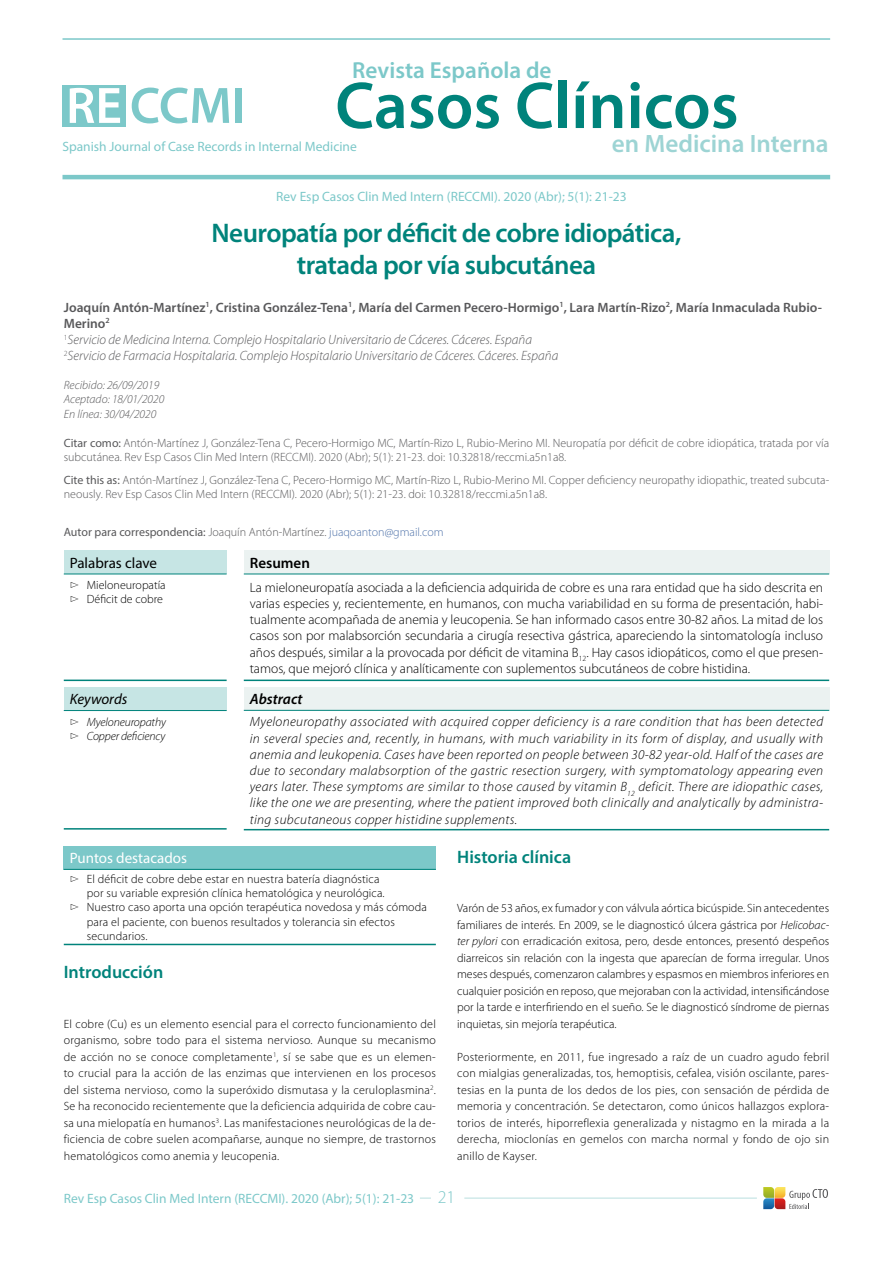
<style>
.page{position:relative;width:893px;height:1263px;background:#fff}
.page>*{position:absolute;margin:0;border:0;box-sizing:border-box;transform-origin:0 0}
.t1{font:600 66.75px "Myriad Pro";color:#00837b}
.t2{font:600 27px/32.4px "Myriad Pro";letter-spacing:-.02em;color:#00837b;text-align:center}
.t3{font:600 25.2px "Myriad Pro";color:#9dd4d4}
.t4{font:600 23.25px "Myriad Pro";color:#7cc8c9}
.t5{font:600 18px "Myriad Pro";color:#00837b}
.t6{font:300 18px "Myriad Pro";color:#7cc8c9}
.t7{font:15px "Myriad Pro";color:#fff}
.t8{font:15px "Myriad Pro";color:#000}
.t9{font:italic 15px "Myriad Pro";color:#000}
.t10{font:italic 600 15px "Myriad Pro";color:#000}
.t11{font:600 15px "Myriad Pro";color:#000}
.t12{font:italic 300 13.5px/16.2px "Myriad Pro";letter-spacing:.025em;color:#000;text-align:justify}
.t13{font:300 13.5px/16.2px "Myriad Pro";color:#000;text-align:justify}
.t14{font:italic 300 13.5px/16.2px "Myriad Pro";color:#58585a}
.t15{font:13.5px "Myriad Pro";color:#7cc8c9}
.t16{font:300 12px/16.5px "Myriad Pro";letter-spacing:.01em;color:#000;text-align:justify}
.t17{font:300 12px/14.4px "Myriad Pro";color:#58585a}
.t18{font:12px "Myriad Pro";color:#58585a}
.t19{font:italic 300 12px/14.4px "Myriad Pro";color:#58585a}
.t20{font:italic 300 12px/14.4px "Myriad Pro";letter-spacing:-.01em;color:#000}
.s1{font-weight:600;font-style:normal}
.s2{font-weight:400}
.s3{font-weight:300}
.s4{font-weight:300;color:#5275ab}
.s5{font-style:italic}
</style>
<div class="page">
<div style="left:63px;top:85px;width:63px;height:41px;background:#7cc8c9"></div>
<svg style="left:70px;top:88px;width:50px;height:35px"></svg>
<svg style="left:132px;top:88px;width:97px;height:35px"></svg>
<div style="left:236px;top:88px;width:6px;height:35px;background:#7cc8c9"></div>
<hr style="left:63px;top:38px;width:767px;height:2px;background:#7cc8c9">
<hr style="left:63px;top:175px;width:767px;height:4px;background:#7cc8c9">
<svg style="left:763px;top:1187px;width:65px;height:22px"></svg>
<hr style="left:464px;top:1198px;width:293px;height:1px;background:#b9dfdf">
<div style="left:64px;top:551px;width:163px;height:23px;background:#c6e5e4"></div>
<hr style="left:64px;top:680px;width:163px;height:1px;background:#00837b">
<hr style="left:64px;top:574px;width:163px;height:1px;background:#00837b">
<div style="left:64px;top:687px;width:163px;height:23px;background:#c6e5e4"></div>
<hr style="left:64px;top:828px;width:163px;height:2px;background:#00837b">
<hr style="left:64px;top:710px;width:163px;height:1px;background:#00837b">
<div style="left:64px;top:846px;width:372px;height:23px;background:#7cc8c9"></div>
<hr style="left:64px;top:869px;width:372px;height:1px;background:#00837b">
<hr style="left:64px;top:944px;width:372px;height:1px;background:#00837b">
<div style="left:244px;top:551px;width:585px;height:23px;background:#ebf2f1"></div>
<hr style="left:244px;top:680px;width:585px;height:1px;background:#00837b">
<hr style="left:244px;top:574px;width:585px;height:1px;background:#00837b">
<div style="left:244px;top:687px;width:585px;height:23px;background:#ebf2f1"></div>
<hr style="left:244px;top:829px;width:585px;height:1px;background:#00837b">
<hr style="left:244px;top:710px;width:585px;height:1px;background:#00837b">
<h3 class="t4" style="left:352px;top:56px;width:201px">Revista Española de</h3>
<h1 class="t1" style="left:335px;top:63px;width:405px">Casos Clínicos</h1>
<h3 class="t3" style="left:612px;top:127px;width:218px">en Medicina Interna</h3>
<p class="t15" style="left:276px;top:188px;width:352px">Rev Esp Casos Clin Med Intern (RECCMI). 2020 (Abr); 5(1): 21-23</p>
<p class="t15" style="left:62px;top:139px;width:296px">Spanish Journal of Case Records in Internal Medicine</p>
<h2 class="t2" style="left:212px;top:216px;width:471px">Neuropatía por déficit de cobre idiopática, tratada por vía subcutánea</h2>
<p class="t14" style="left:64px;top:299px;width:760px"><span class="s1">Joaquín Antón-Martínez</span><sup>1</sup><span class="s1">, Cristina González-Tena</span><sup>1</sup><span class="s1">, María del Carmen Pecero-Hormigo</span><sup>1</sup><span class="s1">, Lara Martín-Rizo</span><sup>2</sup><span class="s1">, María Inmaculada Rubio-Merino</span><sup>2<br></sup><sup>1</sup>Servicio de Medicina Interna. Complejo Hospitalario Universitario de Cáceres. Cáceres. España<br><sup>2</sup>Servicio de Farmacia Hospitalaria. Complejo Hospitalario Universitario de Cáceres. Cáceres. España</p>
<p class="t19" style="left:64px;top:378px;width:102px">Recibido: 26/09/2019<br>Aceptado: 18/01/2020<br>En línea: 30/04/2020</p>
<p class="t17" style="left:64px;top:436px;width:767px"><span class="s2">Citar como:</span> Antón-Martínez J, González-Tena C, Pecero-Hormigo MC, Martín-Rizo L, Rubio-Merino MI. Neuropatía por déficit de cobre idiopática, tratada por vía subcutánea. Rev Esp Casos Clin Med Intern (RECCMI). 2020 (Abr); 5(1): 21-23. doi: 10.32818/reccmi.a5n1a8.</p>
<p class="t17" style="left:64px;top:473px;width:767px"><span class="s2">Cite this as:</span> Antón-Martínez J, González-Tena C, Pecero-Hormigo MC, Martín-Rizo L, Rubio-Merino MI. Copper deficiency neuropathy idiopathic, treated subcuta&shy;neously. Rev Esp Casos Clin Med Intern (RECCMI). 2020 (Abr); 5(1): 21-23. doi: 10.32818/reccmi.a5n1a8.</p>
<p class="t18" style="left:64px;top:524px;width:381px">Autor para correspondencia: <span class="s3">Joaquín Antón-Martínez.</span> <span class="s4">juaqoanton@gmail.com</span></p>
<p class="t8" style="left:70px;top:554px;width:89px">Palabras clave</p>
<p class="t16" style="left:70px;top:578px;width:97px;line-height:14.4px">▻ Mieloneuropatía ▻ Déficit de cobre</p>
<p class="t11" style="left:250px;top:553px;width:62px">Resumen</p>
<p class="t13" style="left:250px;top:579px;width:575px">La mieloneuropatía asociada a la deficiencia adquirida de cobre es una rara entidad que ha sido descrita en varias especies y, recientemente, en humanos, con mucha variabilidad en su forma de presentación, habi&shy;tualmente acompañada de anemia y leucopenia. Se han informado casos entre 30-82 años. La mitad de los casos son por malabsorción secundaria a cirugía resectiva gástrica, apareciendo la sintomatología incluso años después, similar a la provocada por déficit de vitamina B<sub>12</sub>. Hay casos idiopáticos, como el que presen&shy;tamos, que mejoró clínica y analíticamente con suplementos subcutáneos de cobre histidina.</p>
<p class="t10" style="left:250px;top:690px;width:54px">Abstract</p>
<p class="t12" style="left:250px;top:714px;width:575px">Myeloneuropathy associated with acquired copper deficiency is a rare condition that has been detected in several species and, recently, in humans, with much variability in its form of display, and usually with anemia and leukopenia. Cases have been reported on people between 30-82 year-old. Half of the cases are due to secondary malabsorption of the gastric resection surgery, with symptomatology appearing even years later. These symptoms are similar to those caused by vitamin B<sub>12</sub> deficit. There are idiopathic cases, like the one we are presenting, where the patient improved both clinically and analytically by administra&shy;ting subcutaneous copper histidine supplements.</p>
<p class="t9" style="left:70px;top:690px;width:59px">Keywords</p>
<p class="t20" style="left:70px;top:715px;width:98px">▻ Myeloneuropathy ▻ Copper deficiency</p>
<p class="t7" style="left:70px;top:849px;width:119px">Puntos destacados</p>
<p class="t16" style="left:70px;top:870px;width:311px">▻ El déficit de cobre debe estar en nuestra batería diagnóstica</p>
<p class="t16" style="left:87px;top:885px;width:299px">por su variable expresión clínica hematológica y neurológica.</p>
<p class="t16" style="left:70px;top:899px;width:359px">▻ Nuestro caso aporta una opción terapéutica novedosa y más cómoda</p>
<p class="t16" style="left:87px;top:914px;width:310px">para el paciente, con buenos resultados y tolerancia sin efectos</p>
<p class="t16" style="left:87px;top:928px;width:62px">secundarios.</p>
<h3 class="t5" style="left:64px;top:961px;width:101px">Introducción</h3>
<p class="t16" style="left:64px;top:1015px;width:374px">El cobre (Cu) es un elemento esencial para el correcto funcionamiento del organismo, sobre todo para el sistema nervioso. Aunque su mecanismo de acción no se conoce completamente<sup>1</sup>, sí se sabe que es un elemen&shy;to crucial para la acción de las enzimas que intervienen en los procesos del sistema nervioso, como la superóxido dismutasa y la ceruloplasmina<sup>2</sup>.<br>Se ha reconocido recientemente que la deficiencia adquirida de cobre cau&shy;sa una mielopatía en humanos<sup>3</sup>. Las manifestaciones neurológicas de la de&shy;ficiencia de cobre suelen acompañarse, aunque no siempre, de trastornos hematológicos como anemia y leucopenia.</p>
<h3 class="t5" style="left:457px;top:845px;width:116px">Historia clínica</h3>
<p class="t16" style="left:457px;top:900px;width:374px">Varón de 53 años, ex fumador y con válvula aórtica bicúspide. Sin antecedentes familiares de interés. En 2009, se le diagnosticó úlcera gástrica por <span class="s5">Helicobac&shy;ter pylori</span> con erradicación exitosa, pero, desde entonces, presentó despeños diarreicos sin relación con la ingesta que aparecían de forma irregular. Unos meses después, comenzaron calambres y espasmos en miembros inferiores en cualquier posición en reposo, que mejoraban con la actividad, intensificándose por la tarde e interfiriendo en el sueño. Se le diagnosticó síndrome de piernas inquietas, sin mejoría terapéutica.</p>
<p class="t16" style="left:457px;top:1048px;width:374px">Posteriormente, en 2011, fue ingresado a raíz de un cuadro agudo febril con mialgias generalizadas, tos, hemoptisis, cefalea, visión oscilante, pares&shy;tesias en la punta de los dedos de los pies, con sensación de pérdida de memoria y concentración. Se detectaron, como únicos hallazgos explora&shy;torios de interés, hiporreflexia generalizada y nistagmo en la mirada a la derecha, mioclonías en gemelos con marcha normal y fondo de ojo sin anillo de Kayser.</p>
<p class="t15" style="left:64px;top:1190px;width:352px">Rev Esp Casos Clin Med Intern (RECCMI). 2020 (Abr); 5(1): 21-23</p>
<h3 class="t6" style="left:438px;top:1187px;width:19px">21</h3>
</div>
